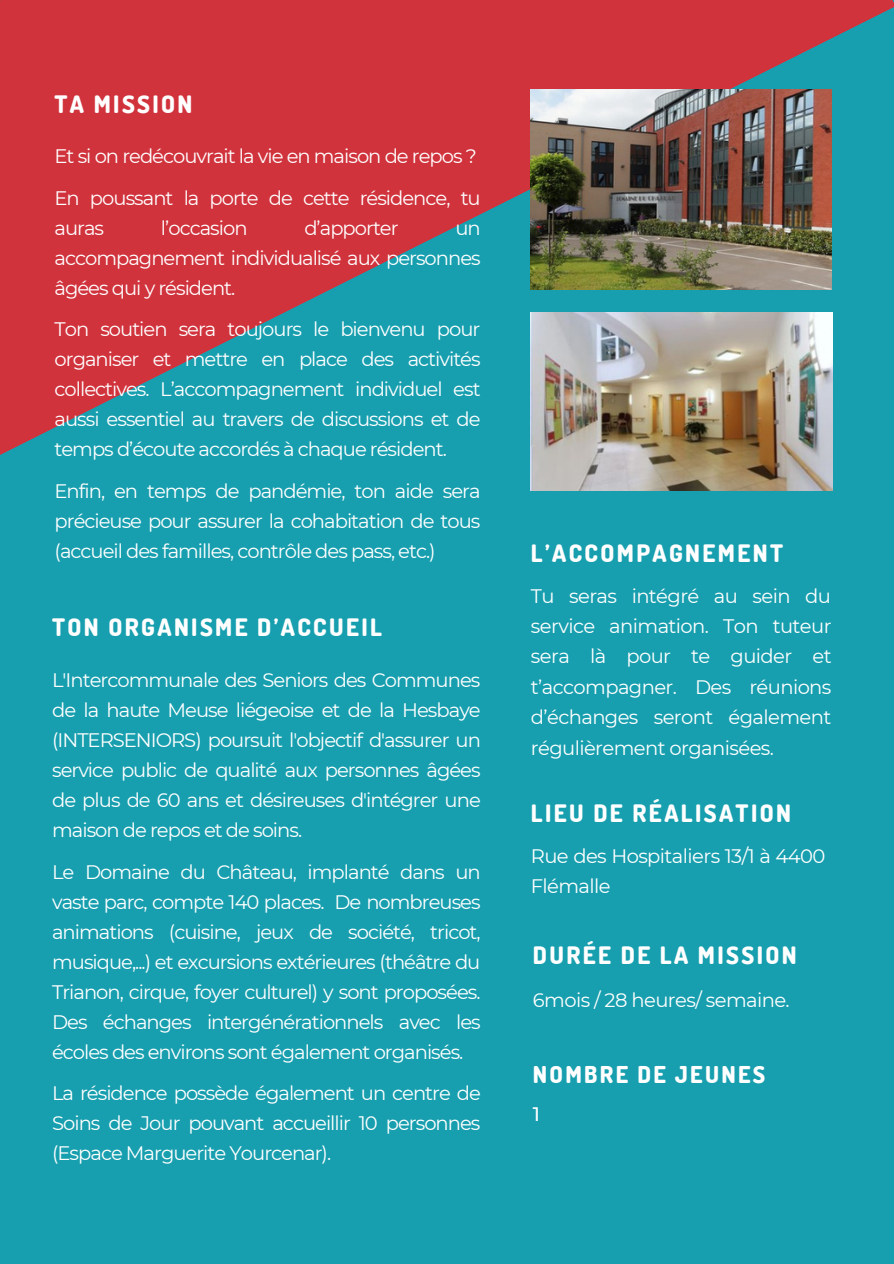
<style>
.page{position:relative;width:894px;height:1264px;background:#fff}
.page>*{position:absolute;margin:0;border:0;box-sizing:border-box;transform-origin:0 0}
.t1{font:800 24px "Dosis";letter-spacing:.1em;color:#fff}
.t2{font:800 23.25px "Dosis";letter-spacing:.1em;color:#fff}
.t3{font:19.5px/30px "Montserrat";letter-spacing:-.05em;color:#fff;text-align:justify}
.t4{font:19.5px/30.5px "Montserrat";letter-spacing:-.03em;color:#fff}
.t5{font:500 19.5px "Montserrat";color:#fff}
</style>
<div class="page">
<div style="left:0;top:0;width:893px;height:1263px;background:#179faf"></div>
<svg style="left:0;top:0;width:893px;height:455px;fill:#d1333d"></svg>
<img style="left:530px;top:89px;width:301px;height:201px">
<img style="left:530px;top:313px;width:302px;height:178px">
<p class="t1" style="left:55px;top:88px;width:139px">TA MISSION</p>
<p class="t3" style="left:55px;top:141px;width:423px">Et si on redécouvrait la vie en maison de repos ?</p>
<p class="t3" style="left:55px;top:183px;width:427px">En poussant la porte de cette résidence, tu auras</p>
<p class="t3" style="left:161px;top:213px;width:88px">l’occasion</p>
<p class="t3" style="left:304px;top:213px;width:96px">d’apporter</p>
<p class="t3" style="left:55px;top:213px;width:427px;text-indent:401px">un accompagnement individualisé aux personnes âgées qui y résident.</p>
<p class="t3" style="left:55px;top:314px;width:427px">Ton soutien sera toujours le bienvenu pour organiser et mettre en place des activités collectives. L’accompagnement individuel est aussi essentiel au travers de discussions et de temps d’écoute accordés à chaque résident.</p>
<p class="t3" style="left:55px;top:475px;width:427px">Enfin, en temps de pandémie, ton aide sera précieuse pour assurer la cohabitation de tous (accueil des familles, contrôle des pass, etc.)</p>
<p class="t1" style="left:52px;top:611px;width:331px">TON ORGANISME D’ACCUEIL</p>
<p class="t3" style="left:52px;top:665px;width:430px">L'Intercommunale des Seniors des Communes de la haute Meuse liégeoise et de la Hesbaye (INTERSENIORS) poursuit l'objectif d'assurer un service public de qualité aux personnes âgées de plus de 60 ans et désireuses d'intégrer une maison de repos et de soins.</p>
<p class="t3" style="left:52px;top:856px;width:430px">Le Domaine du Château, implanté dans un vaste parc, compte 140 places. De nombreuses animations (cuisine, jeux de société, tricot, musique,...) et excursions extérieures (théâtre du Trianon, cirque, foyer culturel) y sont proposées.<br>Des échanges intergénérationnels avec les écoles des environs sont également organisés.</p>
<p class="t3" style="left:52px;top:1078px;width:430px">La résidence possède également un centre de Soins de Jour pouvant accueillir 10 personnes (Espace Marguerite Yourcenar).</p>
<p class="t1" style="left:530px;top:537px;width:253px">L’ACCOMPAGNEMENT</p>
<p class="t3" style="left:530px;top:580px;width:302px;line-height:30.5px">Tu seras intégré au sein du service animation. Ton tuteur sera là pour te guider et t’accompagner. Des réunions d’échanges seront également régulièrement organisées.</p>
<p class="t1" style="left:530px;top:797px;width:262px">LIEU DE RÉALISATION</p>
<p class="t4" style="left:530px;top:840px;width:296px">Rue des Hospitaliers 13/1 à 4400<br>Flémalle</p>
<p class="t1" style="left:532px;top:939px;width:265px">DURÉE DE LA MISSION</p>
<p class="t4" style="left:532px;top:985px;width:258px">6mois / 28 heures/ semaine.</p>
<p class="t2" style="left:532px;top:1058px;width:234px">NOMBRE DE JEUNES</p>
<p class="t5" style="left:532px;top:1102px;width:9px">1</p>
</div>
